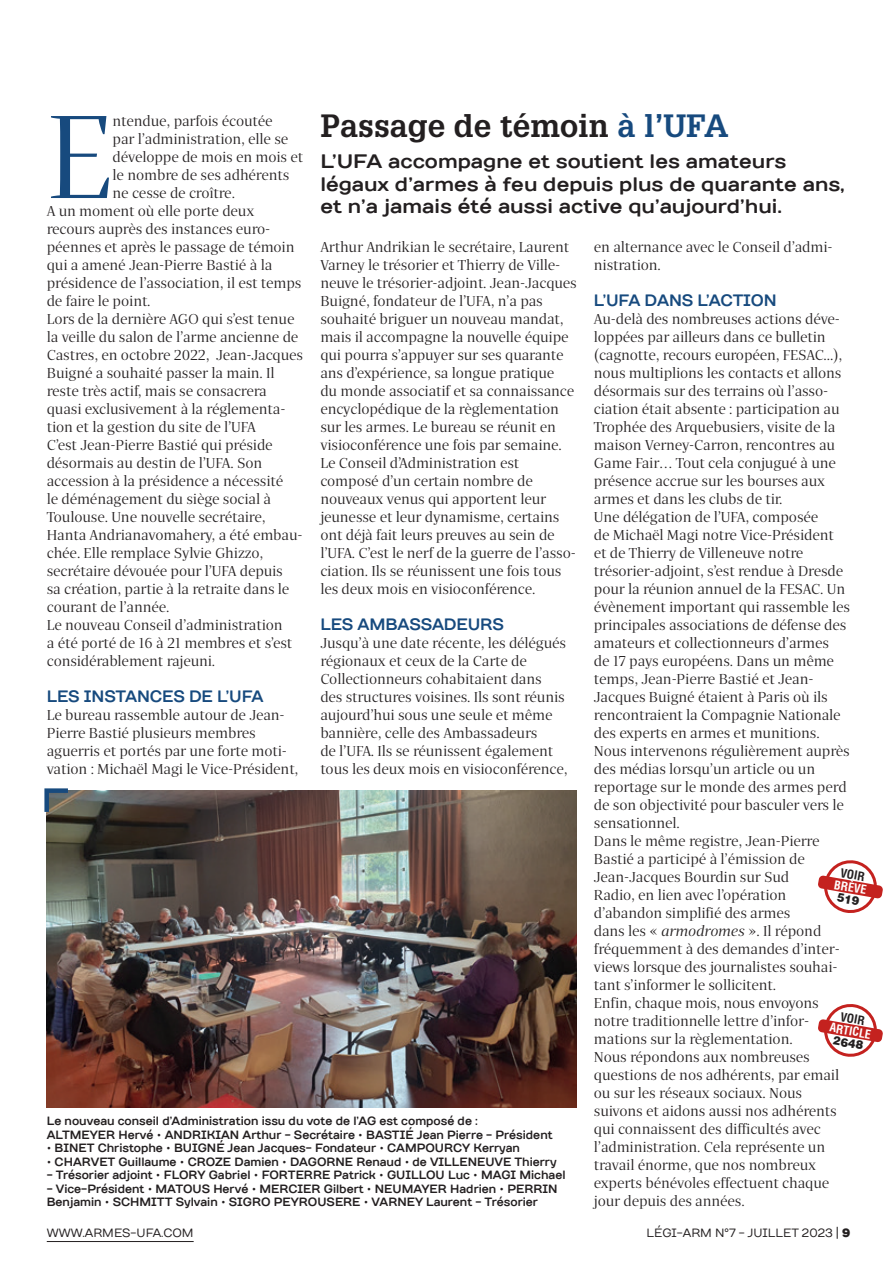
<style>
.page{position:relative;width:893px;height:1263px;background:#fff}
.page>*{position:absolute;margin:0;border:0;box-sizing:border-box;transform-origin:0 0}
.t1{font:117px "Quercus";color:#174a7e}
.t2{font:700 31.5px "Glypha";color:#231f20}
.t3{font:700 19.5px/22.5px "TT Days Sans";color:#231f20}
.t4{font:700 16.5px "TT Days Sans";letter-spacing:-.01em;color:#174a7e;scale:.9 1}
.t5{font:14.25px/18px "Quercus";letter-spacing:-.01em;color:#231f20}
.t6{font:700 12px/13.5px "TT Days Sans";color:#231f20;scale:.9 1}
.t7{font:12px "TT Days Sans";color:#231f20;scale:.9 1}
.t8{font:700 condensed 12px "Helvetica";color:#fff}
.t9{font:700 condensed 12px "Helvetica";color:#231f20}
.t10{font:900 12px "Helvetica";color:#231f20;scale:.95 1}
.s1{color:#174a7e}
.s2{font-style:italic}
.s3{font-weight:900}
</style>
<div class="page">
<hr style="left:47px;top:1241px;width:147px;height:1px;background:#231f20">
<img style="left:47px;top:791px;width:530px;height:316px">
<svg style="left:44px;top:788px;width:28px;height:28px"></svg>
<svg style="left:818px;top:1004px;width:65px;height:53px"></svg>
<svg style="left:818px;top:860px;width:65px;height:53px"></svg>
<h2 class="t2" style="left:320px;top:106px;width:410px">Passage de témoin <span class="s1">à l’UFA</span></h2>
<h3 class="t3" style="left:320px;top:150px;width:526px">L’UFA accompagne et soutient les amateurs légaux d’armes à feu depuis plus de quarante ans, et n’a jamais été aussi active qu’aujourd’hui.</h3>
<h1 class="t1" style="left:47px;top:79px;width:69px">E</h1>
<p class="t5" style="left:113px;top:112px;width:161px">ntendue, parfois écoutée</p>
<p class="t5" style="left:113px;top:130px;width:177px">par l’administration, elle se</p>
<p class="t5" style="left:113px;top:148px;width:192px">développe de mois en mois et</p>
<p class="t5" style="left:113px;top:166px;width:178px">le nombre de ses adhérents</p>
<p class="t5" style="left:113px;top:184px;width:124px">ne cesse de croître.</p>
<p class="t5" style="left:47px;top:202px;width:209px">A un moment où elle porte deux</p>
<p class="t5" style="left:47px;top:220px;width:225px">recours auprès des instances euro-</p>
<p class="t5" style="left:47px;top:238px;width:249px">péennes et après le passage de témoin</p>
<p class="t5" style="left:47px;top:256px;width:227px">qui a amené Jean-Pierre Bastié à la</p>
<p class="t5" style="left:47px;top:274px;width:256px">présidence de l’association, il est temps</p>
<p class="t5" style="left:47px;top:292px;width:105px">de faire le point.</p>
<p class="t5" style="left:47px;top:310px;width:249px">Lors de la dernière AGO qui s’est tenue</p>
<p class="t5" style="left:47px;top:328px;width:253px">la veille du salon de l’arme ancienne de</p>
<p class="t5" style="left:47px;top:346px;width:258px">Castres, en octobre 2022, Jean-Jacques</p>
<p class="t5" style="left:47px;top:364px;width:229px">Buigné a souhaité passer la main. Il</p>
<p class="t5" style="left:47px;top:382px;width:222px">reste très actif, mais se consacrera</p>
<p class="t5" style="left:47px;top:400px;width:240px">quasi exclusivement à la réglementa-</p>
<p class="t5" style="left:47px;top:418px;width:211px">tion et la gestion du site de l’UFA</p>
<p class="t5" style="left:47px;top:436px;width:227px">C’est Jean-Pierre Bastié qui préside</p>
<p class="t5" style="left:47px;top:454px;width:217px">désormais au destin de l’UFA. Son</p>
<p class="t5" style="left:47px;top:472px;width:238px">accession à la présidence a nécessité</p>
<p class="t5" style="left:47px;top:490px;width:226px">le déménagement du siège social à</p>
<p class="t5" style="left:47px;top:508px;width:220px">Toulouse. Une nouvelle secrétaire,</p>
<p class="t5" style="left:47px;top:526px;width:257px">Hanta Andrianavomahery, a été embau-</p>
<p class="t5" style="left:47px;top:544px;width:218px">chée. Elle remplace Sylvie Ghizzo,</p>
<p class="t5" style="left:47px;top:562px;width:238px">secrétaire dévouée pour l’UFA depuis</p>
<p class="t5" style="left:47px;top:580px;width:244px">sa création, partie à la retraite dans le</p>
<p class="t5" style="left:47px;top:598px;width:124px">courant de l’année.</p>
<p class="t5" style="left:47px;top:616px;width:237px">Le nouveau Conseil d’administration</p>
<p class="t5" style="left:47px;top:634px;width:247px">a été porté de 16 à 21 membres et s’est</p>
<p class="t5" style="left:47px;top:652px;width:170px">considérablement rajeuni.</p>
<p class="t4" style="left:47px;top:685px;width:242px">LES INSTANCES DE L’UFA</p>
<p class="t5" style="left:47px;top:706px;width:253px">Le bureau rassemble autour de Jean-Pierre Bastié plusieurs membres aguerris et portés par une forte moti&shy;vation : Michaël Magi le Vice-Président,</p>
<p class="t5" style="left:594px;top:238px;width:240px">en alternance avec le Conseil d’admi&shy;nistration.</p>
<p class="t4" style="left:594px;top:289px;width:205px">L’UFA DANS L’ACTION</p>
<p class="t5" style="left:594px;top:310px;width:258px">Au-delà des nombreuses actions déve&shy;loppées par ailleurs dans ce bulletin (cagnotte, recours européen, FESAC...), nous multiplions les contacts et allons désormais sur des terrains où l’asso&shy;ciation était absente : participation au Trophée des Arquebusiers, visite de la maison Verney-Carron, rencontres au Game Fair… Tout cela conjugué à une présence accrue sur les bourses aux armes et dans les clubs de tir.<br>Une délégation de l’UFA, composée<br>de Michaël Magi notre Vice-Président et de Thierry de Villeneuve notre trésorier-adjoint, s’est rendue à Dresde pour la réunion annuel de la FESAC. Un évènement important qui rassemble les principales associations de défense des amateurs et collectionneurs d’armes<br>de 17 pays européens. Dans un même temps, Jean-Pierre Bastié et Jean-Jacques Buigné étaient à Paris où ils rencontraient la Compagnie Nationale des experts en armes et munitions.<br>Nous intervenons régulièrement auprès des médias lorsqu’un article ou un reportage sur le monde des armes perd de son objectivité pour basculer vers le sensationnel.<br>Dans le même registre, Jean-Pierre Bastié a participé à l’émission de Jean-Jacques Bourdin sur Sud<br>Radio, en lien avec l’opération d’abandon simplifié des armes<br>dans les « <span class="s2">armodromes</span> ». Il répond fréquemment à des demandes d’inter&shy;views lorsque des journalistes souhai&shy;tant s’informer le sollicitent.<br>Enfin, chaque mois, nous envoyons notre traditionnelle lettre d’infor&shy;mations sur la règlementation.<br>Nous répondons aux nombreuses questions de nos adhérents, par email ou sur les réseaux sociaux. Nous suivons et aidons aussi nos adhérents qui connaissent des difficultés avec l’administration. Cela représente un travail énorme, que nos nombreux experts bénévoles effectuent chaque jour depuis des années.</p>
<p class="t5" style="left:320px;top:238px;width:258px">Arthur Andrikian le secrétaire, Laurent Varney le trésorier et Thierry de Ville&shy;neuve le trésorier-adjoint. Jean-Jacques Buigné, fondateur de l’UFA, n’a pas souhaité briguer un nouveau mandat, mais il accompagne la nouvelle équipe qui pourra s’appuyer sur ses quarante ans d’expérience, sa longue pratique<br>du monde associatif et sa connaissance encyclopédique de la règlementation sur les armes. Le bureau se réunit en visioconférence une fois par semaine.<br>Le Conseil d’Administration est composé d’un certain nombre de nouveaux venus qui apportent leur jeunesse et leur dynamisme, certains ont déjà fait leurs preuves au sein de l’UFA. C’est le nerf de la guerre de l’asso&shy;ciation. Ils se réunissent une fois tous les deux mois en visioconférence.</p>
<p class="t4" style="left:320px;top:613px;width:205px">LES AMBASSADEURS</p>
<p class="t5" style="left:320px;top:634px;width:249px">Jusqu’à une date récente, les délégués régionaux et ceux de la Carte de Collectionneurs cohabitaient dans<br>des structures voisines. Ils sont réunis aujourd’hui sous une seule et même bannière, celle des Ambassadeurs<br>de l’UFA. Ils se réunissent également tous les deux mois en visioconférence,</p>
<p class="t9" style="left:842px;top:865px;width:26px;rotate:10deg">VOIR</p>
<p class="t8" style="left:836px;top:877px;width:34px;rotate:10deg">BRÈVE</p>
<p class="t9" style="left:842px;top:1009px;width:26px;rotate:10deg">VOIR</p>
<p class="t8" style="left:831px;top:1020px;width:43px;rotate:10deg">ARTICLE</p>
<p class="t10" style="left:835px;top:1033px;width:34px;rotate:10deg">2648</p>
<p class="t6" style="left:47px;top:1114px;width:564px">Le nouveau conseil d’Administration issu du vote de l’AG est composé de :<br>ALTMEYER Hervé • ANDRIKIAN Arthur - Secrétaire • BASTIÉ Jean Pierre - Président</p>
<p class="t6" style="left:47px;top:1141px;width:527px">• BINET Christophe • BUIGNÉ Jean Jacques- Fondateur • CAMPOURCY Kerryan</p>
<p class="t6" style="left:47px;top:1155px;width:568px">• CHARVET Guillaume • CROZE Damien • DAGORNE Renaud • de VILLENEUVE Thierry</p>
<p class="t6" style="left:47px;top:1168px;width:578px">- Trésorier adjoint • FLORY Gabriel • FORTERRE Patrick • GUILLOU Luc • MAGI Michael</p>
<p class="t6" style="left:47px;top:1182px;width:569px">- Vice-Président • MATOUS Hervé • MERCIER Gilbert • NEUMAYER Hadrien • PERRIN<br>Benjamin • SCHMITT Sylvain • SIGRO PEYROUSERE • VARNEY Laurent - Trésorier</p>
<p class="t7" style="left:47px;top:1225px;width:165px">WWW.ARMES-UFA.COM</p>
<p class="t7" style="left:646px;top:1225px;width:228px">LÉGI-ARM N°7 - JUILLET 2023 | <span class="s3">9</span></p>
</div>
